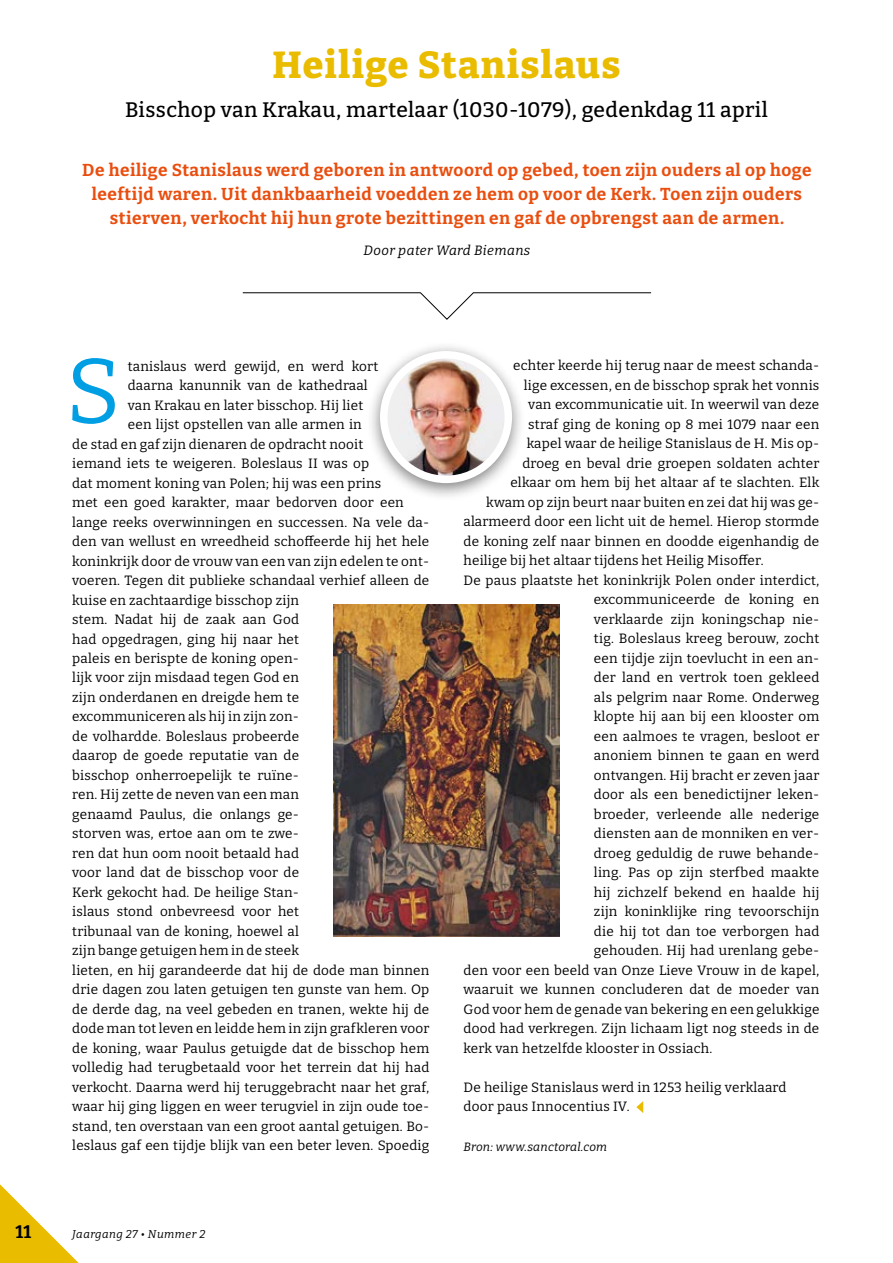
<style>
.page{position:relative;width:893px;height:1263px;background:#fff}
.page>*{position:absolute;margin:0;border:0;box-sizing:border-box;transform-origin:0 0}
.t1{font:91.95px "Bitter";color:#009fe3}
.t2{font:800 37.5px "Bitter";letter-spacing:.035em;color:#eabc00}
.t3{font:500 21px "Bitter";letter-spacing:.02em;color:#000}
.t4{font:700 18px "Bitter";color:#000}
.t5{font:700 17.25px/24px "Bitter";letter-spacing:.03em;color:#e94e0f;text-align:center}
.t6{font:13.5px/19.5px "Bitter";letter-spacing:.015em;color:#000}
.t7{font:italic 13.5px "Bitter";letter-spacing:.03em;color:#000}
.t8{font:italic 12px "Bitter";letter-spacing:.02em;color:#000}
.t9{font:italic 11.25px "Bitter";letter-spacing:.04em;color:#000}
</style>
<div class="page">
<svg style="left:636px;top:1101px;width:7px;height:12px"></svg>
<svg style="left:242px;top:292px;width:409px;height:28px"></svg>
<div style="left:366px;top:341px;width:160px;height:160px;background:#000;opacity:.5"></div>
<img style="left:384px;top:355px;width:124px;height:124px;border-radius:62px">
<div style="left:380px;top:351px;width:132px;height:132px;border:8px solid #fff;border-radius:50%"></div>
<img style="left:333px;top:604px;width:227px;height:332px">
<svg style="left:0;top:1184px;width:79px;height:79px"></svg>
<h2 class="t2" style="left:273px;top:41px;width:349px">Heilige Stanislaus</h2>
<h3 class="t3" style="left:125px;top:96px;width:644px">Bisschop van Krakau, martelaar (1030-1079), gedenkdag 11 april</h3>
<p class="t5" style="left:82px;top:157px;width:731px">De heilige Stanislaus werd geboren in antwoord op gebed, toen zijn ouders al op hoge leeftijd waren. Uit dankbaarheid voedden ze hem op voor de Kerk. Toen zijn ouders stierven, verkocht hij hun grote bezittingen en gaf de opbrengst aan de armen.</p>
<p class="t7" style="left:363px;top:242px;width:168px">Door pater Ward Biemans</p>
<h1 class="t1" style="left:66px;top:333px;width:57px">S</h1>
<p class="t6" style="left:128px;top:356px;width:252px">tanislaus werd gewijd, en werd kort</p>
<p class="t6" style="left:128px;top:375px;width:241px">daarna kanunnik van de kathedraal</p>
<p class="t6" style="left:128px;top:395px;width:237px">van Krakau en later bisschop. Hij liet</p>
<p class="t6" style="left:128px;top:414px;width:235px">een lijst opstellen van alle armen in</p>
<p class="t6" style="left:72px;top:434px;width:292px">de stad en gaf zijn dienaren de opdracht nooit</p>
<p class="t6" style="left:72px;top:453px;width:298px">iemand iets te weigeren. Boleslaus II was op</p>
<p class="t6" style="left:72px;top:473px;width:311px">dat moment koning van Polen; hij was een prins</p>
<p class="t6" style="left:72px;top:492px;width:333px">met een goed karakter, maar bedorven door een</p>
<p class="t6" style="left:72px;top:512px;width:359px">lange reeks overwinningen en successen. Na vele da-</p>
<p class="t6" style="left:72px;top:531px;width:359px">den van wellust en wreedheid schoffeerde hij het hele</p>
<p class="t6" style="left:72px;top:551px;width:359px">koninkrijk door de vrouw van een van zijn edelen te ont-</p>
<p class="t6" style="left:72px;top:570px;width:358px">voeren. Tegen dit publieke schandaal verhief alleen de</p>
<p class="t6" style="left:72px;top:590px;width:228px">kuise en zachtaardige bisschop zijn</p>
<p class="t6" style="left:72px;top:609px;width:228px">stem. Nadat hij de zaak aan God</p>
<p class="t6" style="left:72px;top:629px;width:228px">had opgedragen, ging hij naar het</p>
<p class="t6" style="left:72px;top:648px;width:228px">paleis en berispte de koning open-</p>
<p class="t6" style="left:72px;top:668px;width:228px">lijk voor zijn misdaad tegen God en</p>
<p class="t6" style="left:72px;top:687px;width:228px">zijn onderdanen en dreigde hem te</p>
<p class="t6" style="left:72px;top:707px;width:228px">excommuniceren als hij in zijn zon-</p>
<p class="t6" style="left:72px;top:726px;width:228px">de volhardde. Boleslaus probeerde</p>
<p class="t6" style="left:72px;top:746px;width:228px">daarop de goede reputatie van de</p>
<p class="t6" style="left:72px;top:765px;width:228px">bisschop onherroepelijk te ruïne-</p>
<p class="t6" style="left:72px;top:785px;width:228px">ren. Hij zette de neven van een man</p>
<p class="t6" style="left:72px;top:804px;width:228px">genaamd Paulus, die onlangs ge-</p>
<p class="t6" style="left:72px;top:824px;width:228px">storven was, ertoe aan om te zwe-</p>
<p class="t6" style="left:72px;top:843px;width:228px">ren dat hun oom nooit betaald had</p>
<p class="t6" style="left:72px;top:863px;width:228px">voor land dat de bisschop voor de</p>
<p class="t6" style="left:72px;top:882px;width:228px">Kerk gekocht had. De heilige Stan-</p>
<p class="t6" style="left:72px;top:902px;width:228px">islaus stond onbevreesd voor het</p>
<p class="t6" style="left:72px;top:921px;width:228px">tribunaal van de koning, hoewel al</p>
<p class="t6" style="left:72px;top:941px;width:228px">zijn bange getuigen hem in de steek</p>
<p class="t6" style="left:72px;top:960px;width:359px">lieten, en hij garandeerde dat hij de dode man binnen</p>
<p class="t6" style="left:72px;top:980px;width:359px">drie dagen zou laten getuigen ten gunste van hem. Op</p>
<p class="t6" style="left:72px;top:999px;width:358px">de derde dag, na veel gebeden en tranen, wekte hij de</p>
<p class="t6" style="left:72px;top:1019px;width:359px">dode man tot leven en leidde hem in zijn grafkleren voor</p>
<p class="t6" style="left:72px;top:1038px;width:359px">de koning, waar Paulus getuigde dat de bisschop hem</p>
<p class="t6" style="left:72px;top:1057px;width:359px">volledig had terugbetaald voor het terrein dat hij had</p>
<p class="t6" style="left:72px;top:1077px;width:359px">verkocht. Daarna werd hij teruggebracht naar het graf,</p>
<p class="t6" style="left:72px;top:1096px;width:359px">waar hij ging liggen en weer terugviel in zijn oude toe-</p>
<p class="t6" style="left:72px;top:1116px;width:358px">stand, ten overstaan van een groot aantal getuigen. Bo-</p>
<p class="t6" style="left:72px;top:1135px;width:359px">leslaus gaf een tijdje blijk van een beter leven. Spoedig</p>
<h3 class="t4" style="left:15px;top:1220px;width:17px">11</h3>
<p class="t9" style="left:72px;top:1227px;width:135px">Jaargang 27 • Nummer 2</p>
<p class="t6" style="left:513px;top:355px;width:307px">echter keerde hij terug naar de meest schanda-</p>
<p class="t6" style="left:524px;top:375px;width:297px">lige excessen, en de bisschop sprak het vonnis</p>
<p class="t6" style="left:528px;top:394px;width:293px">van excommunicatie uit. In weerwil van deze</p>
<p class="t6" style="left:528px;top:414px;width:293px">straf ging de koning op 8 mei 1079 naar een</p>
<p class="t6" style="left:527px;top:433px;width:294px">kapel waar de heilige Stanislaus de H. Mis op-</p>
<p class="t6" style="left:522px;top:453px;width:299px">droeg en beval drie groepen soldaten achter</p>
<p class="t6" style="left:510px;top:472px;width:311px">elkaar om hem bij het altaar af te slachten. Elk</p>
<p class="t6" style="left:486px;top:492px;width:335px">kwam op zijn beurt naar buiten en zei dat hij was ge-</p>
<p class="t6" style="left:463px;top:511px;width:357px">alarmeerd door een licht uit de hemel. Hierop stormde</p>
<p class="t6" style="left:463px;top:531px;width:357px">de koning zelf naar binnen en doodde eigenhandig de</p>
<p class="t6" style="left:463px;top:550px;width:302px">heilige bij het altaar tijdens het Heilig Misoffer.</p>
<p class="t6" style="left:463px;top:570px;width:357px">De paus plaatste het koninkrijk Polen onder interdict,</p>
<p class="t6" style="left:594px;top:589px;width:227px">excommuniceerde de koning en</p>
<p class="t6" style="left:594px;top:609px;width:227px">verklaarde zijn koningschap nie-</p>
<p class="t6" style="left:594px;top:628px;width:227px">tig. Boleslaus kreeg berouw, zocht</p>
<p class="t6" style="left:594px;top:648px;width:227px">een tijdje zijn toevlucht in een an-</p>
<p class="t6" style="left:594px;top:667px;width:227px">der land en vertrok toen gekleed</p>
<p class="t6" style="left:594px;top:687px;width:227px">als pelgrim naar Rome. Onderweg</p>
<p class="t6" style="left:594px;top:706px;width:227px">klopte hij aan bij een klooster om</p>
<p class="t6" style="left:594px;top:726px;width:227px">een aalmoes te vragen, besloot er</p>
<p class="t6" style="left:594px;top:745px;width:227px">anoniem binnen te gaan en werd</p>
<p class="t6" style="left:594px;top:765px;width:227px">ontvangen. Hij bracht er zeven jaar</p>
<p class="t6" style="left:594px;top:784px;width:227px">door als een benedictijner leken-</p>
<p class="t6" style="left:594px;top:804px;width:227px">broeder, verleende alle nederige</p>
<p class="t6" style="left:594px;top:823px;width:227px">diensten aan de monniken en ver-</p>
<p class="t6" style="left:594px;top:843px;width:227px">droeg geduldig de ruwe behande-</p>
<p class="t6" style="left:594px;top:862px;width:227px">ling. Pas op zijn sterfbed maakte</p>
<p class="t6" style="left:594px;top:882px;width:227px">hij zichzelf bekend en haalde hij</p>
<p class="t6" style="left:594px;top:901px;width:227px">zijn koninklijke ring tevoorschijn</p>
<p class="t6" style="left:594px;top:921px;width:227px">die hij tot dan toe verborgen had</p>
<p class="t6" style="left:594px;top:940px;width:227px">gehouden. Hij had urenlang gebe-</p>
<p class="t6" style="left:463px;top:960px;width:357px">den voor een beeld van Onze Lieve Vrouw in de kapel,</p>
<p class="t6" style="left:463px;top:979px;width:357px">waaruit we kunnen concluderen dat de moeder van</p>
<p class="t6" style="left:463px;top:999px;width:357px">God voor hem de genade van bekering en een gelukkige</p>
<p class="t6" style="left:463px;top:1018px;width:357px">dood had verkregen. Zijn lichaam ligt nog steeds in de</p>
<p class="t6" style="left:463px;top:1038px;width:250px">kerk van hetzelfde klooster in Ossiach.</p>
<p class="t6" style="left:463px;top:1077px;width:325px">De heilige Stanislaus werd in 1253 heilig verklaard door paus Innocentius IV.</p>
<p class="t8" style="left:463px;top:1139px;width:145px">Bron: www.sanctoral.com</p>
</div>
